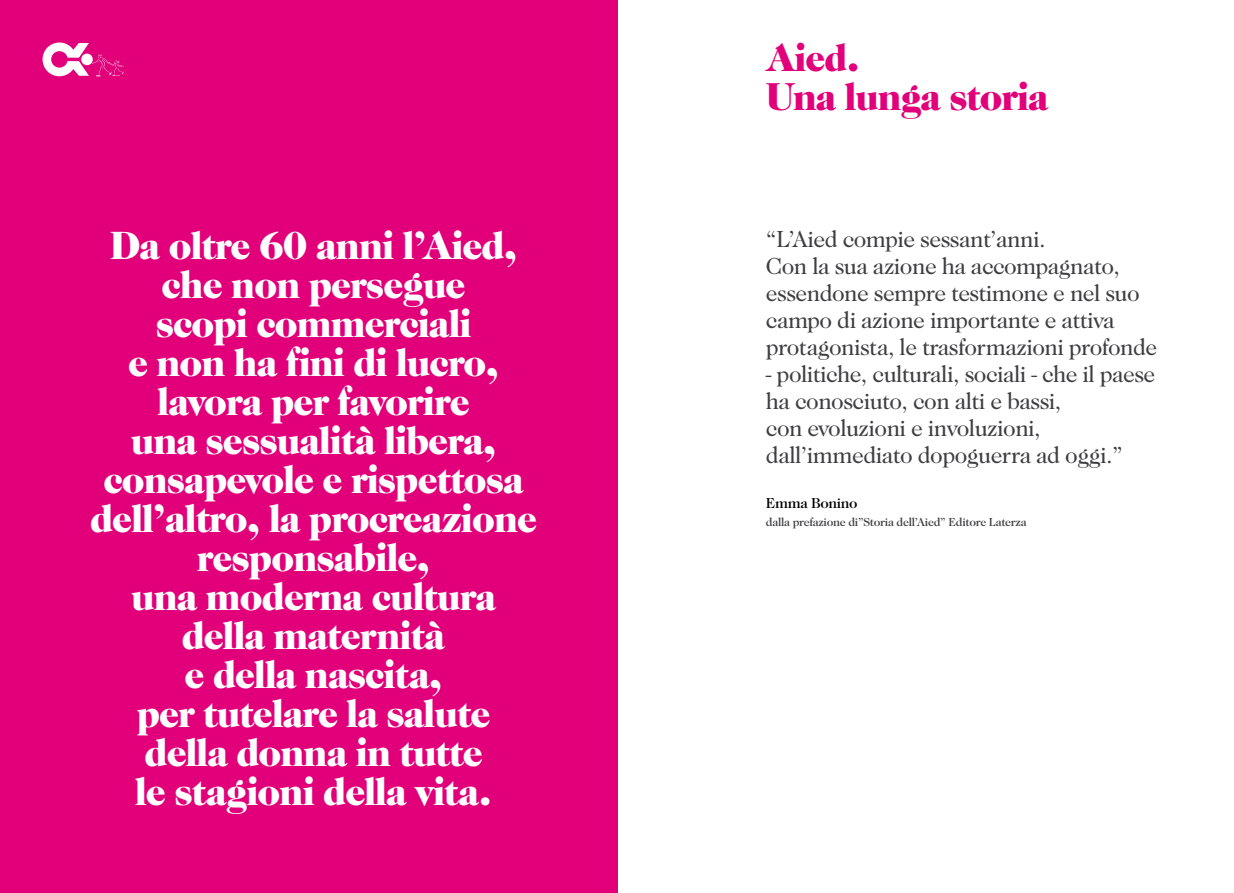
<style>
.page{position:relative;width:1234px;height:893px;background:#fff}
.page>*{position:absolute;margin:0;border:0;box-sizing:border-box;transform-origin:0 0}
.t1{font:900 40.65px/39px "Caslon No 224 EF";letter-spacing:-.02em;color:#fff;text-align:center}
.t2{font:900 40.2px/39px "Caslon No 224 EF";letter-spacing:-.02em;color:#e2007a}
.t3{font:24px/27px "Caslon No 224 EF";letter-spacing:-.02em;color:#3e3d40}
.t4{font:500 15px "Caslon No 224 EF";letter-spacing:-.02em;color:#000}
.t5{font:500 12px "Caslon No 224 EF";letter-spacing:-.02em;color:#3e3d40}
</style>
<div class="page">
<div style="left:0;top:0;width:617px;height:893px;background:#e2007a"></div>
<svg style="left:43px;top:43px;width:81px;height:33px"></svg>
<p class="t1" style="left:90px;top:226px;width:448px">Da oltre 60 anni l’Aied, che non persegue<br>scopi commerciali<br>e non ha fini di lucro, lavora per favorire<br>una sessualità libera, consapevole e rispettosa dell’altro, la procreazione responsabile,<br>una moderna cultura della maternità<br>e della nascita,<br>per tutelare la salute della donna in tutte<br>le stagioni della vita.</p>
<h2 class="t2" style="left:765px;top:38px;width:284px">Aied.<br>Una lunga storia</h2>
<p class="t3" style="left:765px;top:226px;width:393px">“L’Aied compie sessant’anni.<br>Con la sua azione ha accompagnato, essendone sempre testimone e nel suo campo di azione importante e attiva protagonista, le trasformazioni profonde</p>
<p class="t3" style="left:765px;top:361px;width:391px">- politiche, culturali, sociali - che il paese ha conosciuto, con alti e bassi,<br>con evoluzioni e involuzioni, dall’immediato dopoguerra ad oggi.”</p>
<p class="t4" style="left:765px;top:494px;width:93px">Emma Bonino</p>
<p class="t5" style="left:765px;top:515px;width:262px">dalla prefazione di”Storia dell’Aied” Editore Laterza</p>
</div>
